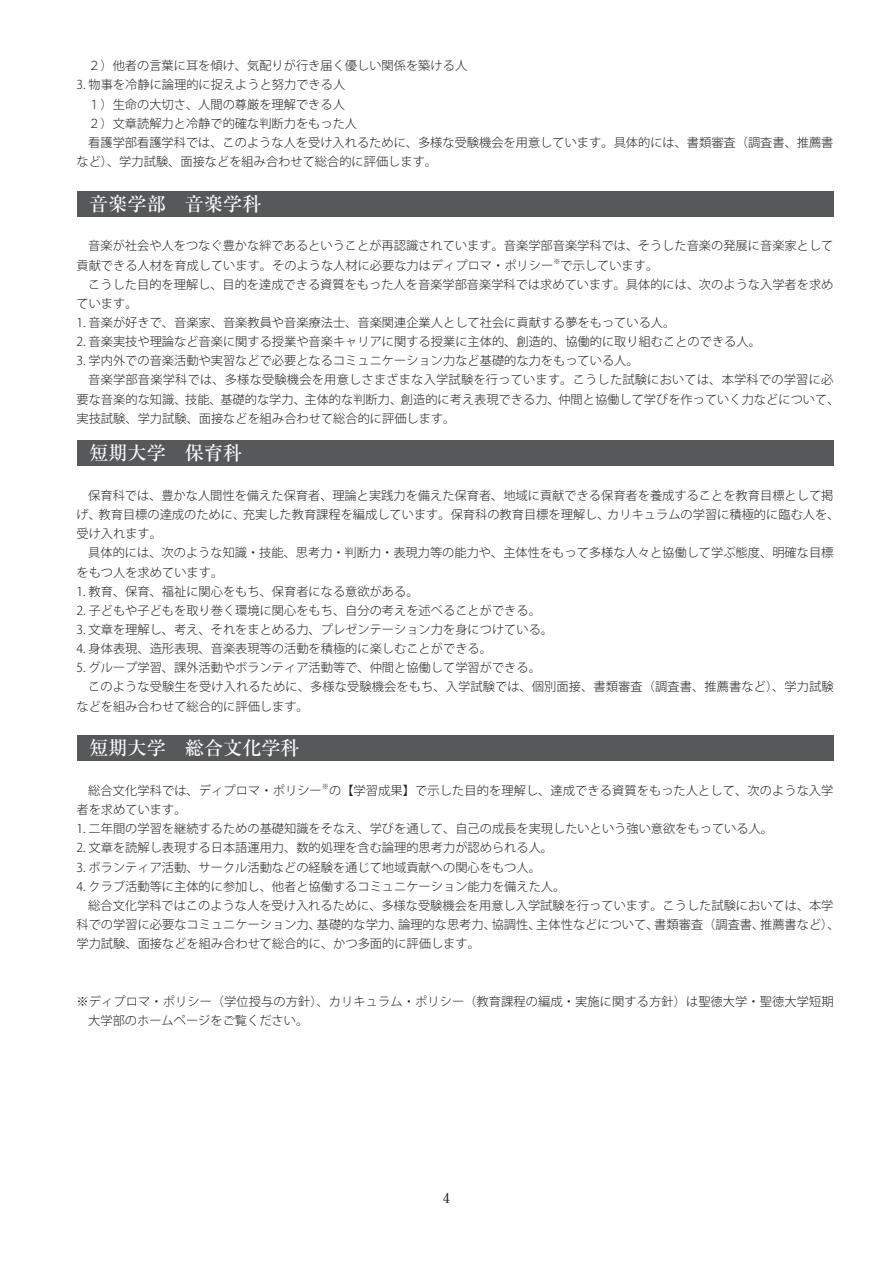
<style>
.page{position:relative;width:893px;height:1263px;background:#fff}
.page>*{position:absolute;margin:0;border:0;box-sizing:border-box;transform-origin:0 0}
.t1{font:500 19.2px "Ryumin Pr 6 N";color:#fff}
.t2{font:700 13.8px "Futo Min A101 Pro";color:#231f20}
.t3{font:300 12.15px/19.2px "Koz Go Pro";color:#231f20}
.t4{font:300 7.2px "Koz Go Pro";color:#231f20}
</style>
<div class="page">
<div style="left:77px;top:191px;width:756px;height:25px;background:#57585a"></div>
<div style="left:77px;top:440px;width:756px;height:26px;background:#57585a"></div>
<div style="left:77px;top:735px;width:756px;height:26px;background:#57585a"></div>
<p class="t3" style="left:88px;top:56px;width:380px">２）他者の言葉に耳を傾け、気配りが行き届く優しい関係を築ける人</p>
<p class="t3" style="left:77px;top:75px;width:270px">3. 物事を冷静に論理的に捉えようと努力できる人</p>
<p class="t3" style="left:88px;top:95px;width:258px">１）生命の大切さ、人間の尊厳を理解できる人</p>
<p class="t3" style="left:88px;top:114px;width:270px">２）文章読解力と冷静で的確な判断力をもった人</p>
<p class="t3" style="left:88px;top:133px;width:747px">看護学部看護学科では、このような人を受け入れるために、多様な受験機会を用意しています。具体的には、書類審査（調査書、推薦書</p>
<p class="t3" style="left:77px;top:152px;width:362px">など）、学力試験、面接などを組み合わせて総合的に評価します。</p>
<h1 class="t1" style="left:89px;top:189px;width:174px">音楽学部　音楽学科</h1>
<p class="t3" style="left:77px;top:237px;width:758px;text-indent:12px">音楽が社会や人をつなぐ豊かな絆であるということが再認識されています。音楽学部音楽学科では、そうした音楽の発展に音楽家として貢献できる人材を育成しています。そのような人材に必要な力はディプロマ・ポリシー</p>
<p class="t4" style="left:553px;top:256px;width:9px">※</p>
<p class="t3" style="left:560px;top:256px;width:99px">で示しています。</p>
<p class="t3" style="left:88px;top:275px;width:747px">こうした目的を理解し、目的を達成できる資質をもった人を音楽学部音楽学科では求めています。具体的には、次のような入学者を求め</p>
<p class="t3" style="left:77px;top:294px;width:63px">ています。</p>
<p class="t3" style="left:77px;top:313px;width:600px">1. 音楽が好きで、音楽家、音楽教員や音楽療法士、音楽関連企業人として社会に貢献する夢をもっている人。</p>
<p class="t3" style="left:77px;top:332px;width:686px">2. 音楽実技や理論など音楽に関する授業や音楽キャリアに関する授業に主体的、創造的、協働的に取り組むことのできる人。</p>
<p class="t3" style="left:77px;top:351px;width:564px">3. 学内外での音楽活動や実習などで必要となるコミュニケーション力など基礎的な力をもっている人。</p>
<p class="t3" style="left:88px;top:370px;width:747px">音楽学部音楽学科では、多様な受験機会を用意しさまざまな入学試験を行っています。こうした試験においては、本学科での学習に必</p>
<p class="t3" style="left:77px;top:390px;width:764px">要な音楽的な知識、技能、基礎的な学力、主体的な判断力、創造的に考え表現できる力、仲間と協働して学びを作っていく力などについて、</p>
<p class="t3" style="left:77px;top:409px;width:380px">実技試験、学力試験、面接などを組み合わせて総合的に評価します。</p>
<h1 class="t1" style="left:89px;top:438px;width:155px">短期大学　保育科</h1>
<p class="t3" style="left:77px;top:486px;width:764px;text-indent:12px">保育科では、豊かな人間性を備えた保育者、理論と実践力を備えた保育者、地域に貢献できる保育者を養成することを教育目標として掲げ、教育目標の達成のために、充実した教育課程を編成しています。保育科の教育目標を理解し、カリキュラムの学習に積極的に臨む人を、受け入れます。</p>
<p class="t3" style="left:77px;top:543px;width:758px;text-indent:12px">具体的には、次のような知識・技能、思考力・判断力・表現力等の能力や、主体性をもって多様な人々と協働して学ぶ態度、明確な目標をもつ人を求めています。</p>
<p class="t3" style="left:77px;top:582px;width:344px">1. 教育、保育、福祉に関心をもち、保育者になる意欲がある。</p>
<p class="t3" style="left:77px;top:601px;width:466px">2. 子どもや子どもを取り巻く環境に関心をもち、自分の考えを述べることができる。</p>
<p class="t3" style="left:77px;top:620px;width:478px">3. 文章を理解し、考え、それをまとめる力、プレゼンテーション力を身につけている。</p>
<p class="t3" style="left:77px;top:639px;width:417px">4. 身体表現、造形表現、音楽表現等の活動を積極的に楽しむことができる。</p>
<p class="t3" style="left:77px;top:658px;width:466px">5. グループ学習、課外活動やボランティア活動等で、仲間と協働して学習ができる。</p>
<p class="t3" style="left:88px;top:677px;width:747px">このような受験生を受け入れるために、多様な受験機会をもち、入学試験では、個別面接、書類審査（調査書、推薦書など）、学力試験</p>
<p class="t3" style="left:77px;top:696px;width:234px">などを組み合わせて総合的に評価します。</p>
<h1 class="t1" style="left:89px;top:733px;width:212px">短期大学　総合文化学科</h1>
<p class="t3" style="left:88px;top:781px;width:235px">総合文化学科では、ディプロマ・ポリシー</p>
<p class="t4" style="left:322px;top:782px;width:9px">※</p>
<p class="t3" style="left:329px;top:781px;width:506px">の【学習成果】で示した目的を理解し、達成できる資質をもった人として、次のような入学</p>
<p class="t3" style="left:77px;top:800px;width:112px">者を求めています。</p>
<p class="t3" style="left:77px;top:819px;width:698px">1. 二年間の学習を継続するための基礎知識をそなえ、学びを通して、自己の成長を実現したいという強い意欲をもっている人。</p>
<p class="t3" style="left:77px;top:838px;width:478px">2. 文章を読解し表現する日本語運用力、数的処理を含む論理的思考力が認められる人。</p>
<p class="t3" style="left:77px;top:858px;width:466px">3. ボランティア活動、サークル活動などの経験を通じて地域貢献への関心をもつ人。</p>
<p class="t3" style="left:77px;top:877px;width:490px">4. クラブ活動等に主体的に参加し、他者と協働するコミュニケーション能力を備えた人。</p>
<p class="t3" style="left:88px;top:896px;width:747px">総合文化学科ではこのような人を受け入れるために、多様な受験機会を用意し入学試験を行っています。こうした試験においては、本学</p>
<p class="t3" style="left:77px;top:915px;width:764px">科での学習に必要なコミュニケーション力、基礎的な学力、論理的な思考力、協調性、主体性などについて、書類審査（調査書、推薦書など）、</p>
<p class="t3" style="left:77px;top:934px;width:405px">学力試験、面接などを組み合わせて総合的に、かつ多面的に評価します。</p>
<p class="t3" style="left:88px;top:991px;width:747px;text-indent:-12px">※ディプロマ・ポリシー（学位授与の方針）、カリキュラム・ポリシー（教育課程の編成・実施に関する方針）は聖徳大学・聖徳大学短期大学部のホームページをご覧ください。</p>
<p class="t2" style="left:443px;top:1187px;width:9px">4</p>
</div>
